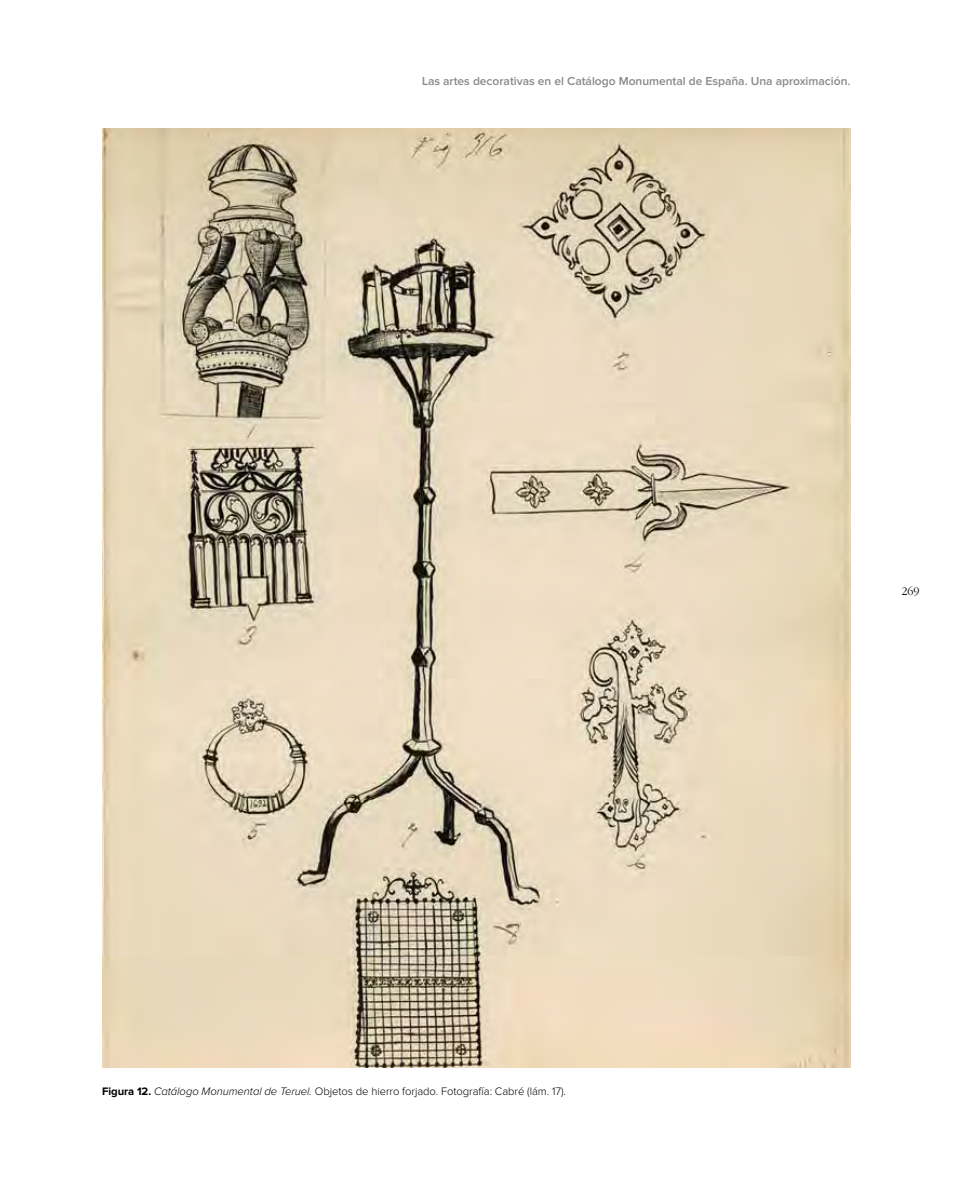
<style>
.page{position:relative;width:978px;height:1191px;background:#fff}
.page>*{position:absolute;margin:0;border:0;box-sizing:border-box;transform-origin:0 0}
.t1{font:600 12px "Proxima Nova";color:#87888a}
.t2{font:300 12px "ITC Garamond Std";color:#000}
.t3{font:300 11.25px "Proxima Nova";letter-spacing:-.005em;color:#000}
.s1{font-weight:700}
.s2{font-style:italic}
</style>
<div class="page">
<img style="left:102px;top:128px;width:748px;height:939px">
<p class="t1" style="left:422px;top:76px;width:430px">Las artes decorativas en el Catálogo Monumental de España. Una aproximación.</p>
<p class="t3" style="left:102px;top:1085px;width:465px"><span class="s1">Figura 12.</span> <span class="s2">Catálogo Monumental de Teruel.</span> Objetos de hierro forjado. Fotografía: Cabré (lám. 17).</p>
<p class="t2" style="left:901px;top:585px;width:19px">269</p>
</div>
